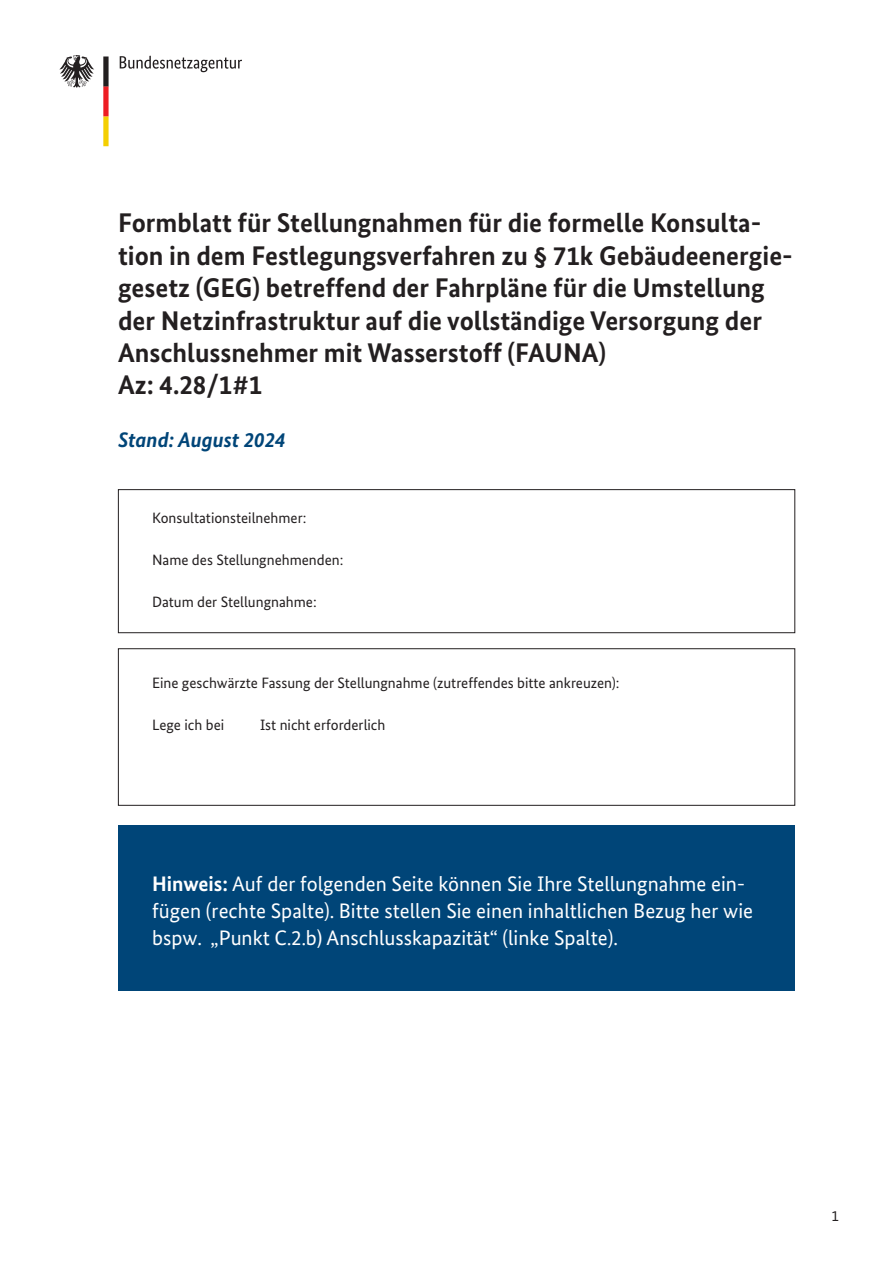
<style>
.page{position:relative;width:893px;height:1263px;background:#fff}
.page>*{position:absolute;margin:0;border:0;box-sizing:border-box;transform-origin:0 0}
.t1{font:700 27px/32.4px "Bundes Sans";color:#231f20}
.t2{font:21px/27px "Bundes Sans";color:#fff}
.t3{font:italic 700 21px "Bundes Sans";color:#004578}
.t4{font:15px "Bundes Sans";color:#231f20}
.s1{font-weight:700}
.s2{font-family:"Bundes Serif Office"}
</style>
<div class="page">
<svg style="left:120px;top:56px;width:122px;height:16px"></svg>
<svg style="left:59px;top:55px;width:35px;height:33px"></svg>
<svg style="left:103px;top:56px;width:6px;height:90px"></svg>
<div style="left:118px;top:489px;width:677px;height:144px;border:1px solid #231f20"></div>
<div style="left:118px;top:648px;width:677px;height:158px;border:1px solid #231f20"></div>
<div style="left:118px;top:825px;width:677px;height:166px;background:#004578"></div>
<p class="t1" style="left:118px;top:207px;width:676px">Formblatt für Stellungnahmen für die formelle Konsulta&shy;tion in dem Festlegungsverfahren zu § 71k Gebäudeenergie&shy;gesetz (GEG) betreffend der Fahrpläne für die Umstellung der Netzinfrastruktur auf die vollständige Versorgung der Anschlussnehmer mit Wasserstoff (FAUNA)</p>
<p class="t1" style="left:118px;top:369px;width:146px">Az: 4.28/1#1</p>
<p class="t3" style="left:118px;top:427px;width:169px">Stand: August 2024</p>
<p class="t4" style="left:152px;top:509px;width:156px">Konsultationsteilnehmer:</p>
<p class="t4" style="left:152px;top:551px;width:193px">Name des Stellungnehmenden:</p>
<p class="t4" style="left:152px;top:593px;width:166px">Datum der Stellungnahme:</p>
<p class="t4" style="left:152px;top:674px;width:469px">Eine geschwärzte Fassung der Stellungnahme (zutreffendes bitte ankreuzen):</p>
<p class="t4" style="left:152px;top:716px;width:74px">Lege ich bei</p>
<p class="t4" style="left:260px;top:716px;width:127px">Ist nicht erforderlich</p>
<p class="t2" style="left:152px;top:870px;width:603px"><span class="s1">Hinweis:</span> Auf der folgenden Seite können Sie Ihre Stellungnahme ein&shy;fügen (rechte Spalte). Bitte stellen Sie einen inhaltlichen Bezug her wie bspw. „Punkt C<span class="s2">.</span>2<span class="s2">.</span>b<span class="s2">)</span> Anschlusskapazität“ (linke Spalte).</p>
<p class="t4" style="left:831px;top:1207px;width:9px">1</p>
</div>
